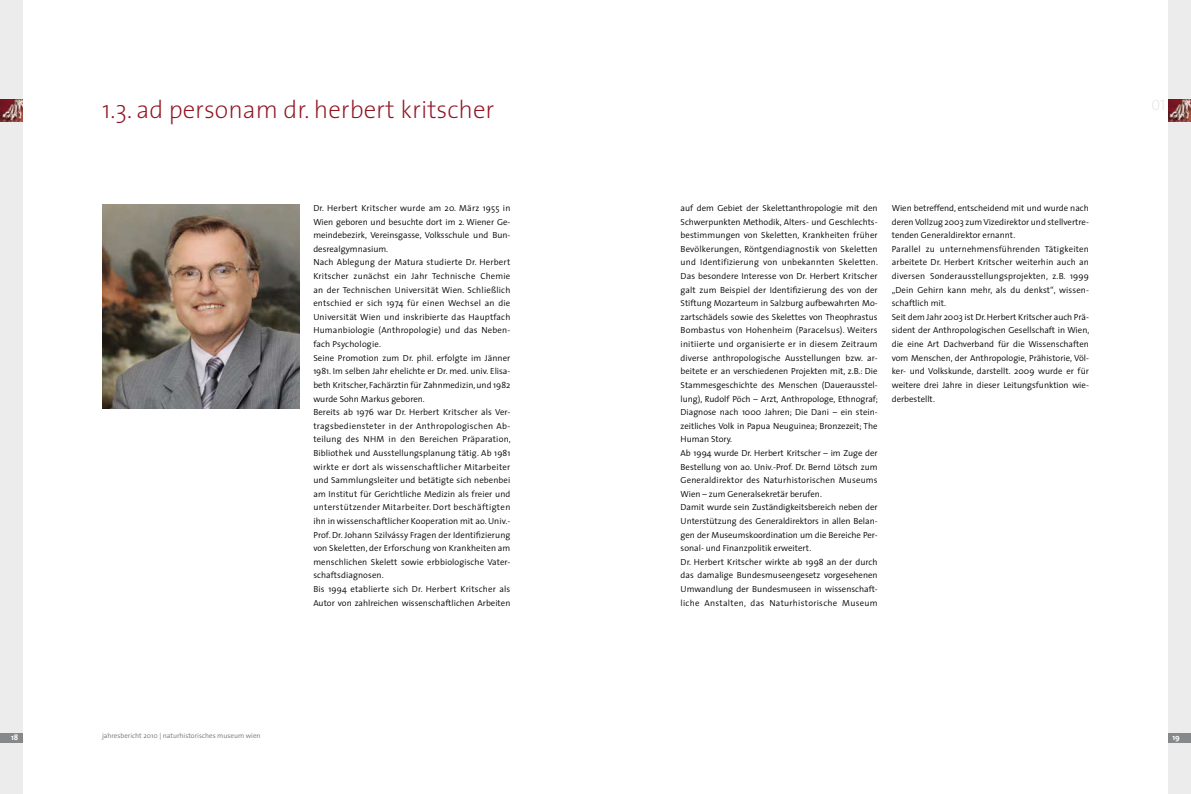
<style>
.page{position:relative;width:1191px;height:794px;background:#fff}
.page>*{position:absolute;margin:0;border:0;box-sizing:border-box;transform-origin:0 0}
.t1{font:200 25px "The Sans";color:#921322}
.t2{font:300 8.8px/13.6px "The Sans";letter-spacing:.005em;color:#000}
.t3{font:700 8px "The Sans";color:#fff}
.t4{font:300 7px "The Sans";color:#707173}
</style>
<div class="page">
<div style="left:0;top:0;width:23px;height:794px;background:#ececed"></div>
<div style="left:0;top:732px;width:23px;height:10px;background:#878889"></div>
<div style="left:1168px;top:0;width:23px;height:794px;background:#ececed"></div>
<div style="left:1168px;top:732px;width:23px;height:10px;background:#878889"></div>
<img style="left:102px;top:205px;width:197px;height:203px">
<img style="left:0;top:99px;width:23px;height:23px">
<img style="left:1168px;top:99px;width:23px;height:23px">
<h1 class="t1" style="left:102px;top:89px;width:394px">1.3. ad personam dr. herbert kritscher</h1>
<p class="t2" style="left:313px;top:201px;width:199px">Dr. Herbert Kritscher wurde am 20. März 1955 in Wien geboren und besuchte dort im 2. Wiener Ge&shy;meindebezirk, Vereinsgasse, Volksschule und Bun&shy;desrealgymnasium.<br>Nach Ablegung der Matura studierte Dr. Herbert Kritscher zunächst ein Jahr Technische Chemie an der Technischen Universität Wien. Schließlich entschied er sich 1974 für einen Wechsel an die Universität Wien und inskribierte das Hauptfach Human- biologie (Anthropologie) und das Neben&shy;fach Psychologie.<br>Seine Promotion zum Dr. phil. erfolgte im Jänner 1981. Im selben Jahr ehelichte er Dr. med. univ. Elisa&shy;beth Kritscher, Fachärztin für Zahnmedizin, und 1982 wurde Sohn Markus geboren.<br>Bereits ab 1976 war Dr. Herbert Kritscher als Ver&shy;tragsbediensteter in der Anthropologischen Ab&shy;teilung des NHM in den Bereichen Präparation, Bibliothek und Ausstellungsplanung tätig. Ab 1981 wirkte er dort als wissenschaftlicher Mitarbeiter und Sammlungsleiter und betätigte sich nebenbei am Institut für Gerichtliche Medizin als freier und unterstützender Mitarbeiter. Dort beschäftigten ihn in wissenschaftlicher Kooperation mit ao. Univ.- Prof. Dr. Johann Szilvássy Fragen der Identifizierung von Skeletten, der Erforschung von Krankheiten am menschlichen Skelett sowie erbbiologische Vater&shy;schaftsdiagnosen.<br>Bis 1994 etablierte sich Dr. Herbert Kritscher als Autor von zahlreichen wissenschaftlichen Arbeiten</p>
<p class="t2" style="left:680px;top:201px;width:199px">auf dem Gebiet der Skelettanthropologie mit den Schwerpunkten Methodik, Alters- und Geschlechts&shy;bestimmungen von Skeletten, Krankheiten früher Bevölkerungen, Röntgendiagnostik von Skeletten und Identifizierung von unbekannten Skeletten.<br>Das besondere Interesse von Dr. Herbert Kritscher galt zum Beispiel der Identifizierung des von der Stiftung Mozarteum in Salzburg aufbewahrten Mo&shy;zartschädels sowie des Skelettes von Theophrastus Bombastus von Hohenheim (Paracelsus). Weiters initiierte und organisierte er in diesem Zeitraum diverse anthropologische Ausstellungen bzw. ar&shy;beitete er an verschiedenen Projekten mit, z.B.: Die Stammesgeschichte des Menschen (Dauerausstel&shy;lung), Rudolf Pöch – Arzt, Anthropologe, Ethnograf; Diagnose nach 1000 Jahren; Die Dani – ein stein&shy;zeitliches Volk in Papua Neuguinea; Bronzezeit; The Human Story.<br>Ab 1994 wurde Dr. Herbert Kritscher – im Zuge der Bestellung von ao. Univ.-Prof. Dr. Bernd Lötsch zum Generaldirektor des Naturhistorischen Museums Wien – zum Generalsekretär berufen.<br>Damit wurde sein Zuständigkeitsbereich neben der Unterstützung des Generaldirektors in allen Belan&shy;gen der Museumskoordination um die Bereiche Per&shy;sonal- und Finanzpolitik erweitert.<br>Dr. Herbert Kritscher wirkte ab 1998 an der durch das damalige Bundesmuseengesetz vorgesehenen Umwandlung der Bundesmuseen in wissenschaft&shy;liche Anstalten, das Naturhistorische Museum</p>
<p class="t2" style="left:891px;top:201px;width:199px">Wien betreffend, entscheidend mit und wurde nach deren Vollzug 2003 zum Vizedirektor und stellvertre&shy;tenden Generaldirektor ernannt.<br>Parallel zu unternehmensführenden Tätigkeiten arbeitete Dr. Herbert Kritscher weiterhin auch an diversen Sonderausstellungsprojekten, z.B. 1999 „Dein Gehirn kann mehr, als du denkst“, wissen&shy;schaftlich mit.<br>Seit dem Jahr 2003 ist Dr. Herbert Kritscher auch Prä&shy;sident der Anthropologischen Gesellschaft in Wien, die eine Art Dachverband für die Wissenschaften vom Menschen, der Anthropologie, Prä- historie, Völ&shy;ker- und Volkskunde, darstellt. 2009 wurde er für weitere drei Jahre in dieser Leitungsfunktion wie&shy;derbestellt.</p>
<p class="t3" style="left:11px;top:730px;width:6px">18</p>
<p class="t4" style="left:102px;top:729px;width:160px">jahresbericht 2010 | naturhistorisches museum wien</p>
<p class="t3" style="left:1172px;top:730px;width:6px">19</p>
</div>
